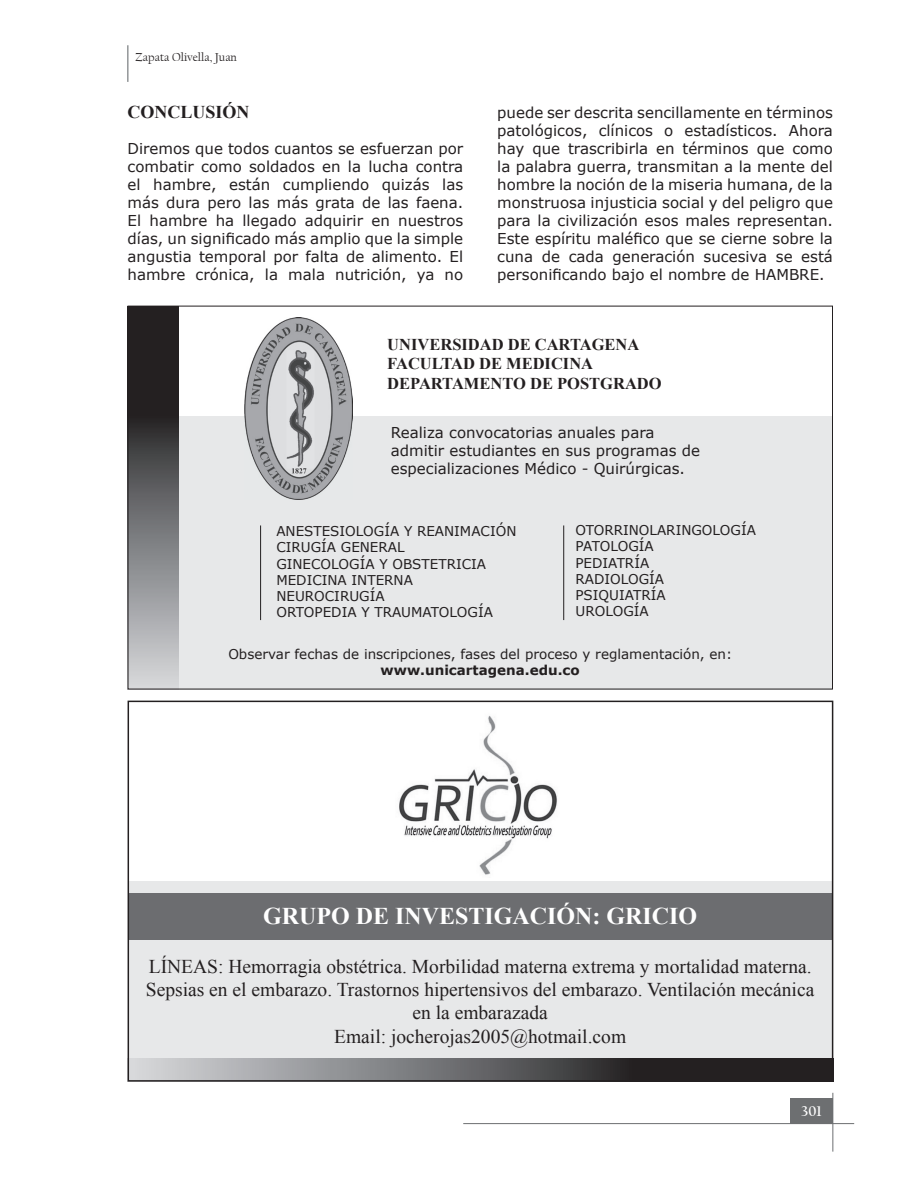
<style>
.page{position:relative;width:918px;height:1188px;background:#fff}
.page>*{position:absolute;margin:0;border:0;box-sizing:border-box;transform-origin:0 0}
.t1{font:700 24px "Times New Roman";color:#fff}
.t2{font:19.5px/23.4px "Times New Roman";color:#231f20;text-align:center}
.t3{font:700 18px "Times New Roman";color:#231f20}
.t4{font:700 16.5px/19.8px "Times New Roman";color:#231f20}
.t5{font:15px/18px "Verdana";color:#231f20;text-align:justify}
.t6{font:700 15px "Californian FB";color:#fff}
.t7{font:13.5px/16.2px "Verdana";color:#231f20}
.t8{font:700 13.5px "Verdana";color:#231f20}
.t9{font:12px "Californian FB";color:#231f20}
</style>
<div class="page">
<div style="left:791px;top:1098px;width:42px;height:26px;background:#6d6f71"></div>
<hr style="left:463px;top:1123px;width:391px;height:1px;background:#6d6f71">
<hr style="left:832px;top:1093px;width:1px;height:59px;background:#6d6f71">
<hr style="left:127px;top:45px;width:2px;height:37px;background:#939698">
<img style="left:399px;top:715px;width:158px;height:160px">
<div style="left:128px;top:416px;width:704px;height:274px;background:#e7e8e9"></div>
<svg style="left:130px;top:308px;width:49px;height:380px;background:#676769"></svg>
<img style="left:244px;top:318px;width:108px;height:181px">
<hr style="left:563px;top:525px;width:1px;height:95px;background:#231f20">
<hr style="left:260px;top:525px;width:1px;height:95px;background:#231f20">
<div style="left:129px;top:881px;width:703px;height:194px;background:#e7e8e9"></div>
<div style="left:128px;top:893px;width:704px;height:46px;background:#6c6d70"></div>
<svg style="left:131px;top:1059px;width:699px;height:20px;background:#686769"></svg>
<div style="left:128px;top:701px;width:705px;height:381px;border:2px solid #231f20"></div>
<p class="t9" style="left:135px;top:51px;width:103px">Zapata Olivella, Juan</p>
<p class="t3" style="left:128px;top:100px;width:124px">CONCLUSIÓN</p>
<p class="t5" style="left:128px;top:140px;width:337px">Diremos que todos cuantos se esfuerzan por combatir como soldados en la lucha contra el hambre, están cumpliendo quizás las más dura pero las más grata de las faena.<br>El hambre ha llegado adquirir en nuestros días, un significado más amplio que la simple angustia temporal por falta de alimento. El hambre crónica, la mala nutrición, ya no</p>
<p class="t5" style="left:497px;top:103px;width:337px">puede ser descrita sencillamente en términos patológicos, clínicos o estadísticos. Ahora hay que trascribirla en términos que como la palabra guerra, transmitan a la mente del hombre la noción de la miseria humana, de la monstruosa injusticia social y del peligro que para la civilización esos males representan.<br>Este espíritu maléfico que se cierne sobre la cuna de cada generación sucesiva se está personificando bajo el nombre de HAMBRE.</p>
<p class="t4" style="left:387px;top:334px;width:276px">UNIVERSIDAD DE CARTAGENA<br>FACULTAD DE MEDICINA<br>DEPARTAMENTO DE POSTGRADO</p>
<p class="t5" style="left:391px;top:423px;width:311px;text-align:left">Realiza convocatorias anuales para admitir estudiantes en sus programas de especializaciones Médico - Quirúrgicas.</p>
<p class="t7" style="left:276px;top:523px;width:242px">ANESTESIOLOGÍA Y REANIMACIÓN<br>CIRUGÍA GENERAL<br>GINECOLOGÍA Y OBSTETRICIA<br>MEDICINA INTERNA<br>NEUROCIRUGÍA<br>ORTOPEDIA Y TRAUMATOLOGÍA</p>
<p class="t7" style="left:575px;top:522px;width:182px">OTORRINOLARINGOLOGÍA<br>PATOLOGÍA<br>PEDIATRÍA<br>RADIOLOGÍA<br>PSIQUIATRÍA<br>UROLOGÍA</p>
<p class="t7" style="left:228px;top:646px;width:505px">Observar fechas de inscripciones, fases del proceso y reglamentación, en:</p>
<p class="t8" style="left:381px;top:662px;width:201px">www.unicartagena.edu.co</p>
<h1 class="t1" style="left:263px;top:899px;width:436px">GRUPO DE INVESTIGACIÓN: GRICIO</h1>
<h2 class="t2" style="left:146px;top:954px;width:670px">LÍNEAS: Hemorragia obstétrica. Morbilidad materna extrema y mortalidad materna.<br>Sepsias en el embarazo. Trastornos hipertensivos del embarazo. Ventilación mecánica en la embarazada<br>Email: jocherojas2005@hotmail.com</h2>
<p class="t6" style="left:801px;top:1102px;width:22px">301</p>
</div>
